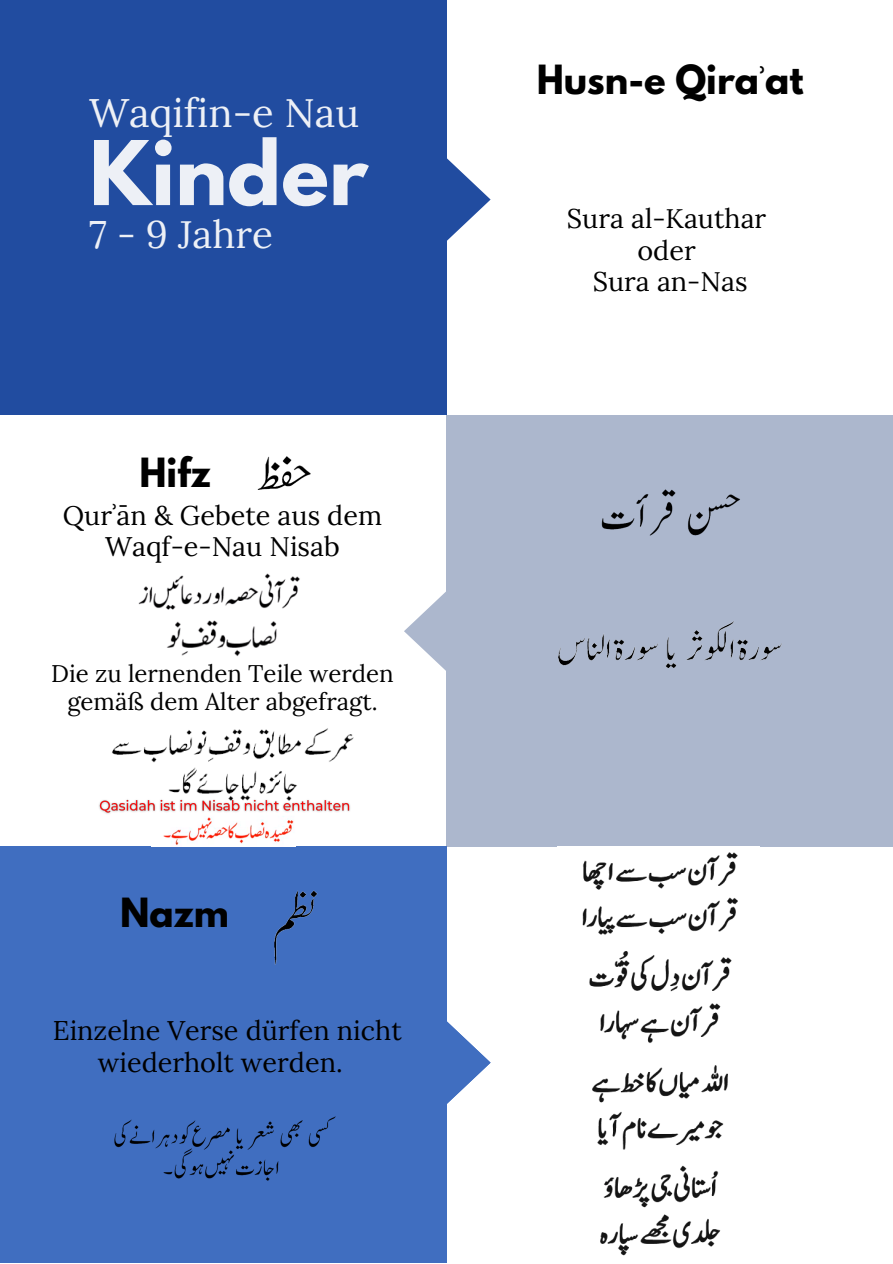
<style>
.page{position:relative;width:893px;height:1264px;background:#fff}
.page>*{position:absolute;margin:0;border:0;box-sizing:border-box;transform-origin:0 0}
.t1{font:700 78.9px "League Spartan";color:#edf0f6}
.t2{font:39.9px "Lora";color:#edf0f6}
.t3{font:38.4px "Lora";color:#edf0f6}
.t4{font:700 35.55px "League Spartan";color:#000}
.t5{font:27px/31.5px "Lora";color:#000;text-align:center}
.t6{font:24px/28px "Lora";color:#000;text-align:center}
.s1{font-family:"Noto Sans"}
.s2{font-family:"Noto Sans";font-weight:400}
</style>
<div class="page">
<div style="left:0;top:0;width:446px;height:415px;background:#214ca0"></div>
<svg style="left:446px;top:154px;width:44px;height:91px"></svg>
<div style="left:446px;top:415px;width:446px;height:431px;background:#acb7cd"></div>
<svg style="left:404px;top:592px;width:42px;height:79px"></svg>
<img style="left:601px;top:489px;width:139px;height:47px">
<div style="left:0;top:846px;width:446px;height:416px;background:#406ec0"></div>
<svg style="left:446px;top:1016px;width:44px;height:92px"></svg>
<img style="left:274px;top:890px;width:44px;height:75px">
<img style="left:558px;top:621px;width:224px;height:47px">
<img style="left:114px;top:1116px;width:222px;height:65px">
<img style="left:112px;top:728px;width:242px;height:66px">
<img style="left:257px;top:456px;width:54px;height:34px">
<img style="left:582px;top:852px;width:156px;height:404px">
<img style="left:138px;top:573px;width:162px;height:37px">
<img style="left:167px;top:620px;width:110px;height:36px">
<img style="left:163px;top:819px;width:131px;height:26px">
<img style="left:99px;top:795px;width:251px;height:24px">
<p class="t2" style="left:89px;top:87px;width:271px">Waqifin-e Nau</p>
<p class="t1" style="left:89px;top:134px;width:280px">Kinder</p>
<p class="t3" style="left:89px;top:209px;width:185px">7 - 9 Jahre</p>
<p class="t4" style="left:139px;top:455px;width:73px">Hifz</p>
<p class="t5" style="left:63px;top:499px;width:321px">Qur<span class="s1">ʾ</span>ān &amp; Gebete aus dem<br>Waqf-e-Nau Nisab</p>
<p class="t6" style="left:51px;top:659px;width:344px">Die zu lernenden Teile werden gemäß dem Alter abgefragt.</p>
<p class="t4" style="left:120px;top:895px;width:110px">Nazm</p>
<p class="t5" style="left:53px;top:1014px;width:350px">Einzelne Verse dürfen nicht wiederholt werden.</p>
<p class="t4" style="left:536px;top:62px;width:268px">Husn-e Qira<span class="s2">ʾ</span>at</p>
<p class="t5" style="left:567px;top:203px;width:201px">Sura al-Kauthar</p>
<p class="t5" style="left:637px;top:234px;width:60px">oder</p>
<p class="t5" style="left:592px;top:266px;width:156px">Sura an-Nas</p>
</div>
